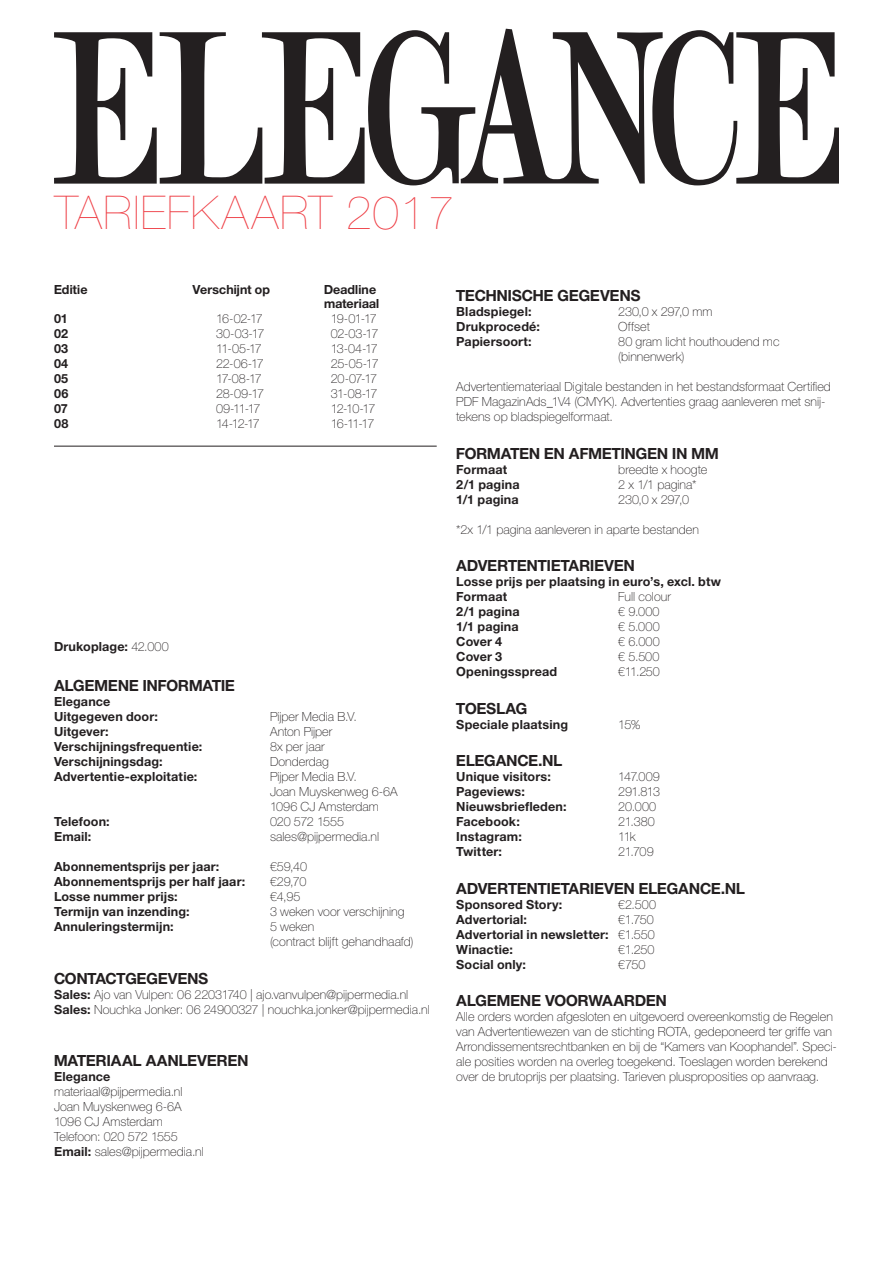
<style>
.page{position:relative;width:893px;height:1263px;background:#fff}
.page>*{position:absolute;margin:0;border:0;box-sizing:border-box;transform-origin:0 0}
.t1{font:49.8px "Nimbus San Nov D Ult Lig";color:#ee3a41}
.t2{font:700 16.5px "Nimbus San Nov D";letter-spacing:.005em;color:#231f20}
.t3{font:700 13.5px/13.5px "Nimbus San Nov D";letter-spacing:.015em;color:#231f20}
.t4{font:100 12.6px/15px "Helvetica Neue LT Std";color:#231f20}
.t5{font:700 12.6px/15px "Helvetica Neue LT Std";letter-spacing:.01em;color:#231f20}
.s1{font-weight:100}
.s2{font-weight:700}
</style>
<div class="page">
<svg style="left:54px;top:29px;width:785px;height:156px"></svg>
<hr style="left:54px;top:446px;width:383px;height:1px;background:#231f20">
<h1 class="t1" style="left:54px;top:185px;width:402px">TARIEFKAART 2017</h1>
<p class="t3" style="left:54px;top:283px;width:35px">Editie</p>
<p class="t3" style="left:192px;top:283px;width:79px">Verschijnt op</p>
<p class="t3" style="left:324px;top:283px;width:57px">Deadline materiaal</p>
<p class="t5" style="left:54px;top:310px;width:15px">01</p>
<p class="t4" style="left:216px;top:311px;width:48px">16-02-17</p>
<p class="t4" style="left:331px;top:311px;width:48px">19-01-17</p>
<p class="t5" style="left:54px;top:325px;width:16px">02</p>
<p class="t4" style="left:216px;top:326px;width:50px">30-03-17</p>
<p class="t4" style="left:331px;top:326px;width:49px">02-03-17</p>
<p class="t5" style="left:54px;top:340px;width:16px">03</p>
<p class="t4" style="left:216px;top:341px;width:47px">11-05-17</p>
<p class="t4" style="left:331px;top:341px;width:49px">13-04-17</p>
<p class="t5" style="left:54px;top:355px;width:16px">04</p>
<p class="t4" style="left:216px;top:356px;width:49px">22-06-17</p>
<p class="t4" style="left:331px;top:356px;width:49px">25-05-17</p>
<p class="t5" style="left:54px;top:370px;width:16px">05</p>
<p class="t4" style="left:216px;top:371px;width:47px">17-08-17</p>
<p class="t4" style="left:331px;top:371px;width:48px">20-07-17</p>
<p class="t5" style="left:54px;top:385px;width:16px">06</p>
<p class="t4" style="left:216px;top:386px;width:50px">28-09-17</p>
<p class="t4" style="left:331px;top:386px;width:48px">31-08-17</p>
<p class="t5" style="left:54px;top:400px;width:15px">07</p>
<p class="t4" style="left:216px;top:401px;width:46px">09-11-17</p>
<p class="t4" style="left:331px;top:401px;width:46px">12-10-17</p>
<p class="t5" style="left:54px;top:415px;width:16px">08</p>
<p class="t4" style="left:216px;top:416px;width:45px">14-12-17</p>
<p class="t4" style="left:331px;top:416px;width:45px">16-11-17</p>
<p class="t5" style="left:54px;top:638px;width:116px">Drukoplage: <span class="s1">42.000</span></p>
<h2 class="t2" style="left:54px;top:676px;width:182px">ALGEMENE INFORMATIE</h2>
<p class="t5" style="left:54px;top:694px;width:106px">Elegance<br>Uitgegeven door:</p>
<p class="t4" style="left:270px;top:709px;width:88px">Pijper Media B.V.</p>
<p class="t5" style="left:54px;top:724px;width:56px">Uitgever:</p>
<p class="t4" style="left:270px;top:724px;width:64px">Anton Pijper</p>
<p class="t5" style="left:54px;top:739px;width:150px">Verschijningsfrequentie:</p>
<p class="t4" style="left:270px;top:739px;width:56px">8x per jaar</p>
<p class="t5" style="left:54px;top:754px;width:110px">Verschijningsdag:</p>
<p class="t4" style="left:270px;top:754px;width:60px">Donderdag</p>
<p class="t5" style="left:54px;top:769px;width:145px">Advertentie-exploitatie:</p>
<p class="t4" style="left:270px;top:769px;width:129px">Pijper Media B.V.<br>Joan Muyskenweg 6-6A<br>1096 CJ Amsterdam</p>
<p class="t5" style="left:54px;top:814px;width:57px">Telefoon:</p>
<p class="t4" style="left:270px;top:814px;width:76px">020 572 1555</p>
<p class="t5" style="left:54px;top:829px;width:39px">Email:</p>
<p class="t4" style="left:270px;top:829px;width:111px">sales@pijpermedia.nl</p>
<p class="t5" style="left:54px;top:859px;width:167px">Abonnementsprijs per jaar:</p>
<p class="t4" style="left:270px;top:859px;width:39px">€59,40</p>
<p class="t5" style="left:54px;top:874px;width:193px">Abonnementsprijs per half jaar:</p>
<p class="t4" style="left:270px;top:874px;width:38px">€29,70</p>
<p class="t5" style="left:54px;top:889px;width:125px">Losse nummer prijs:</p>
<p class="t4" style="left:270px;top:889px;width:32px">€4,95</p>
<p class="t5" style="left:54px;top:904px;width:137px">Termijn van inzending:</p>
<p class="t4" style="left:270px;top:904px;width:136px">3 weken voor verschijning</p>
<p class="t5" style="left:54px;top:919px;width:121px">Annuleringstermijn:</p>
<p class="t4" style="left:270px;top:919px;width:145px">5 weken<br>(contract blijft gehandhaafd)</p>
<h2 class="t2" style="left:54px;top:968px;width:156px">CONTACTGEGEVENS</h2>
<p class="t4" style="left:54px;top:986px;width:377px"><span class="s2">Sales:</span> Ajo van Vulpen: 06 22031740 | ajo.vanvulpen@pijpermedia.nl<br><span class="s2">Sales:</span> Nouchka Jonker: 06 24900327 | nouchka.jonker@pijpermedia.nl</p>
<h2 class="t2" style="left:54px;top:1051px;width:196px">MATERIAAL AANLEVEREN</h2>
<p class="t5" style="left:54px;top:1069px;width:58px">Elegance</p>
<p class="t4" style="left:54px;top:1084px;width:151px">materiaal@pijpermedia.nl<br>Joan Muyskenweg 6-6A<br>1096 CJ Amsterdam<br>Telefoon: 020 572 1555<br><span class="s2">Email:</span> sales@pijpermedia.nl</p>
<h2 class="t2" style="left:456px;top:286px;width:186px">TECHNISCHE GEGEVENS</h2>
<p class="t5" style="left:456px;top:304px;width:77px">Bladspiegel:</p>
<p class="t4" style="left:618px;top:304px;width:96px">230,0 x 297,0 mm</p>
<p class="t5" style="left:456px;top:319px;width:85px">Drukprocedé:</p>
<p class="t4" style="left:618px;top:319px;width:33px">Offset</p>
<p class="t5" style="left:456px;top:334px;width:77px">Papiersoort:</p>
<p class="t4" style="left:618px;top:334px;width:163px">80 gram licht houthoudend mc (binnenwerk)</p>
<p class="t4" style="left:456px;top:379px;width:376px">Advertentiemateriaal Digitale bestanden in het bestandsformaat Certified<br>PDF MagazinAds_1V4 (CMYK). Advertenties graag aanleveren met snij&shy;tekens op bladspiegelformaat.</p>
<h2 class="t2" style="left:456px;top:443px;width:264px">FORMATEN EN AFMETINGEN IN MM</h2>
<p class="t5" style="left:456px;top:461px;width:52px">Formaat</p>
<p class="t4" style="left:618px;top:462px;width:90px">breedte x hoogte</p>
<p class="t5" style="left:456px;top:476px;width:65px">2/1 pagina</p>
<p class="t4" style="left:618px;top:477px;width:80px">2 x 1/1 pagina*</p>
<p class="t5" style="left:456px;top:491px;width:64px">1/1 pagina</p>
<p class="t4" style="left:618px;top:492px;width:72px">230,0 x 297,0</p>
<p class="t4" style="left:456px;top:522px;width:244px">*2x 1/1 pagina aanleveren in aparte bestanden</p>
<h2 class="t2" style="left:456px;top:556px;width:180px">ADVERTENTIETARIEVEN</h2>
<p class="t5" style="left:456px;top:574px;width:266px">Losse prijs per plaatsing in euro’s, excl. btw<br>Formaat</p>
<p class="t4" style="left:618px;top:589px;width:54px">Full colour</p>
<p class="t5" style="left:456px;top:604px;width:65px">2/1 pagina</p>
<p class="t4" style="left:618px;top:604px;width:43px">€ 9.000</p>
<p class="t5" style="left:456px;top:619px;width:64px">1/1 pagina</p>
<p class="t4" style="left:618px;top:619px;width:43px">€ 5.000</p>
<p class="t5" style="left:456px;top:634px;width:47px">Cover 4</p>
<p class="t4" style="left:618px;top:634px;width:43px">€ 6.000</p>
<p class="t5" style="left:456px;top:649px;width:47px">Cover 3</p>
<p class="t4" style="left:618px;top:649px;width:43px">€ 5.500</p>
<p class="t5" style="left:456px;top:664px;width:102px">Openingsspread</p>
<p class="t4" style="left:618px;top:664px;width:43px">€11.250</p>
<h2 class="t2" style="left:456px;top:698px;width:72px">TOESLAG</h2>
<p class="t5" style="left:456px;top:716px;width:113px">Speciale plaatsing</p>
<p class="t4" style="left:618px;top:717px;width:24px">15%</p>
<h2 class="t2" style="left:456px;top:751px;width:108px">ELEGANCE.NL</h2>
<p class="t5" style="left:456px;top:769px;width:96px">Unique visitors:</p>
<p class="t4" style="left:618px;top:769px;width:43px">147.009</p>
<p class="t5" style="left:456px;top:784px;width:70px">Pageviews:</p>
<p class="t4" style="left:618px;top:784px;width:43px">291.813</p>
<p class="t5" style="left:456px;top:799px;width:112px">Nieuwsbriefleden:</p>
<p class="t4" style="left:618px;top:799px;width:40px">20.000</p>
<p class="t5" style="left:456px;top:814px;width:65px">Facebook:</p>
<p class="t4" style="left:618px;top:814px;width:38px">21.380</p>
<p class="t5" style="left:456px;top:829px;width:67px">Instagram:</p>
<p class="t4" style="left:618px;top:829px;width:19px">11k</p>
<p class="t5" style="left:456px;top:844px;width:47px">Twitter:</p>
<p class="t4" style="left:618px;top:844px;width:37px">21.709</p>
<h2 class="t2" style="left:456px;top:878px;width:290px">ADVERTENTIETARIEVEN ELEGANCE.NL</h2>
<p class="t5" style="left:456px;top:896px;width:108px">Sponsored Story:</p>
<p class="t4" style="left:618px;top:897px;width:39px">€2.500</p>
<p class="t5" style="left:456px;top:911px;width:72px">Advertorial:</p>
<p class="t5" style="left:456px;top:911px;width:200px;text-align:justify;text-indent:162px"><span class="s1">€1.750<br></span>Advertorial in newsletter: <span class="s1">€1.550<br></span>Winactie:</p>
<p class="t4" style="left:618px;top:942px;width:38px">€1.250</p>
<p class="t5" style="left:456px;top:956px;width:71px">Social only:</p>
<p class="t4" style="left:618px;top:957px;width:29px">€750</p>
<h2 class="t2" style="left:456px;top:991px;width:212px">ALGEMENE VOORWAARDEN</h2>
<p class="t4" style="left:456px;top:1009px;width:382px">Alle orders worden afgesloten en uitgevoerd overeenkomstig de Regelen van Advertentiewezen van de stichting ROTA, gedeponeerd ter griffe van Arrondissementsrechtbanken en bij de “Kamers van Koophandel”. Speci&shy;ale posities worden na overleg toegekend. Toeslagen worden berekend over de brutoprijs per plaatsing. Tarieven plusproposities op aanvraag.</p>
</div>
